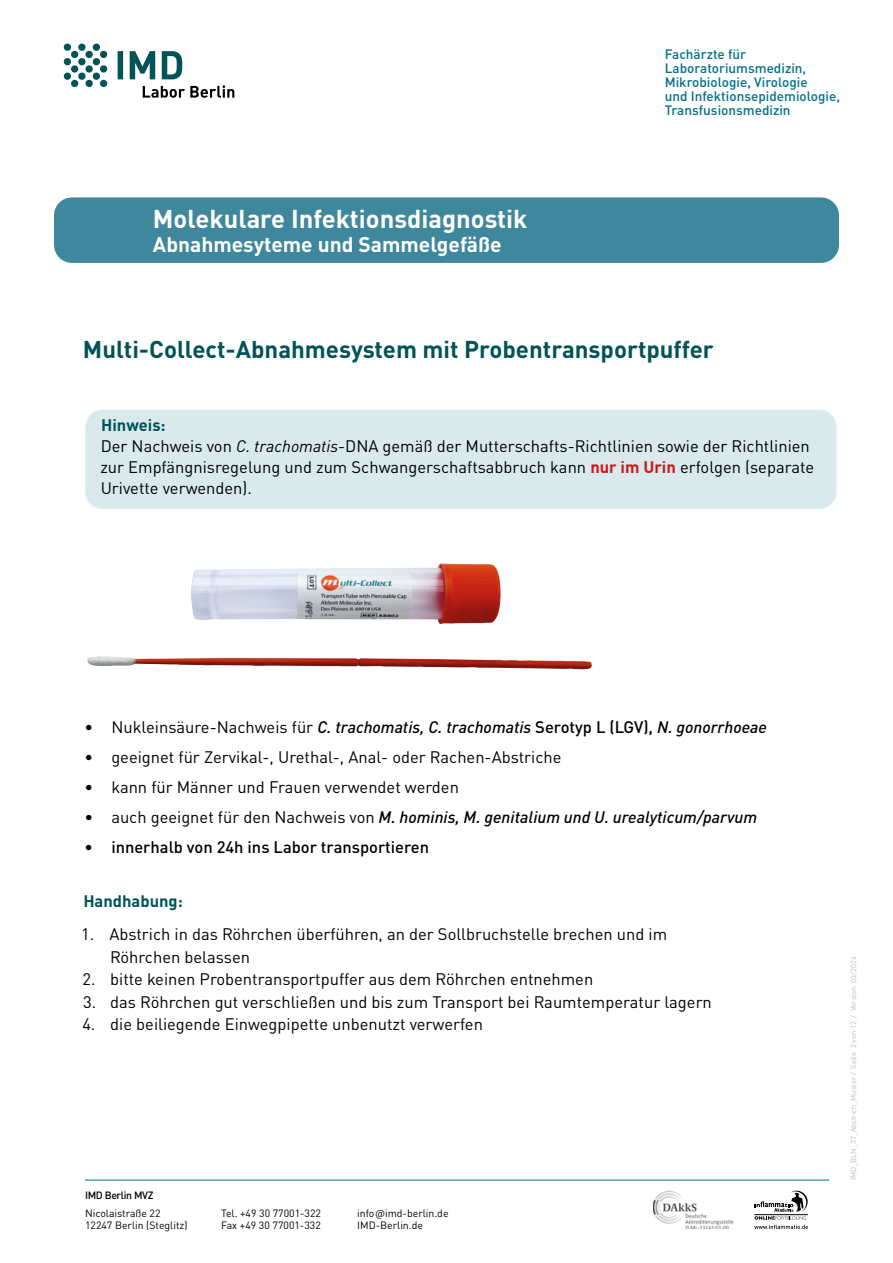
<style>
.page{position:relative;width:893px;height:1263px;background:#fff}
.page>*{position:absolute;margin:0;border:0;box-sizing:border-box;transform-origin:0 0}
.t1{font:700 25.5px "DIN Pro";color:#fff}
.t2{font:700 24px "DIN Pro";color:#005357}
.t3{font:700 21px "DIN Pro";color:#fff}
.t4{font:16.5px/21px "DIN Pro";color:#000}
.t5{font:italic 500 16.5px "DIN Pro";color:#000}
.t6{font:500 16.5px "DIN Pro";color:#000}
.t7{font:700 16.5px "DIN Pro";color:#005357}
.t8{font:500 13.5px/14px "DIN Pro";color:#007086}
.t9{font:10.5px "DIN Pro";color:#000}
.t10{font:500 10.5px "DIN Pro";letter-spacing:-.035em;color:#000}
.t11{font:7.5px "DIN Pro";color:#bcbcbc}
.s1{font-weight:700;color:#005357}
.s2{font-style:italic}
.s3{font-weight:700;color:#cd1719}
.s4{font-weight:400;font-style:normal}
.s5{font-style:normal}
</style>
<div class="page">
<div style="left:54px;top:197px;width:785px;height:66px;background:#3f879c;border-radius:18px"></div>
<svg style="left:118px;top:51px;width:65px;height:28px"></svg>
<svg style="left:143px;top:85px;width:91px;height:13px"></svg>
<svg style="left:64px;top:44px;width:43px;height:43px"></svg>
<svg style="left:754px;top:1225px;width:54px;height:4px"></svg>
<svg style="left:755px;top:1191px;width:53px;height:28px"></svg>
<hr style="left:754px;top:1214px;width:54px;height:1px;background:#000">
<img style="left:653px;top:1191px;width:80px;height:38px">
<hr style="left:85px;top:1180px;width:744px;height:1px;background:#007188">
<img style="left:191px;top:563px;width:310px;height:61px">
<div style="left:85px;top:409px;width:752px;height:100px;background:#d9e9ec;border-radius:18px"></div>
<div style="left:84px;top:408px;width:754px;height:102px;border:2px solid #e8eef2;border-radius:18px"></div>
<h1 class="t1" style="left:153px;top:197px;width:376px">Molekulare Infektionsdiagnostik</h1>
<p class="t3" style="left:153px;top:227px;width:350px">Abnahmesyteme und Sammelgefäße</p>
<p class="t8" style="left:665px;top:46px;width:177px">Fachärzte für<br>Laboratoriumsmedizin,<br>Mikrobiologie, Virologie<br>und Infektionsepidemiologie,<br>Transfusionsmedizin</p>
<h2 class="t2" style="left:83px;top:329px;width:632px">Multi-Collect-Abnahmesystem mit Probentransportpuffer</h2>
<p class="t4" style="left:100px;top:413px;width:715px"><span class="s1">Hinweis:<br></span>Der Nachweis von <span class="s2">C. trachomatis</span>-DNA gemäß der Mutterschafts-Richtlinien sowie der Richtlinien zur Empfängnisregelung und zum Schwangerschaftsabbruch kann <span class="s3">nur im Urin</span> erfolgen (separate Urivette verwenden).</p>
<p class="t5" style="left:84px;top:714px;width:684px"><span class="s4">• Nukleinsäure-Nachweis für</span> C. trachomatis, C. trachomatis <span class="s5">Serotyp L (LGV),</span> N. gonorrhoeae</p>
<p class="t4" style="left:84px;top:745px;width:479px">• geeignet für Zervikal-, Urethal-, Anal- oder Rachen-Abstriche</p>
<p class="t4" style="left:84px;top:775px;width:376px">• kann für Männer und Frauen verwendet werden</p>
<p class="t5" style="left:84px;top:804px;width:674px"><span class="s4">• auch geeignet für den Nachweis von</span> M. hominis, M. genitalium und U. urealyticum/parvum</p>
<p class="t6" style="left:84px;top:834px;width:346px">• innerhalb von 24h ins Labor transportieren</p>
<p class="t7" style="left:83px;top:887px;width:101px">Handhabung:</p>
<p class="t4" style="left:110px;top:921px;width:559px;line-height:22.5px;text-indent:-29px">1. Abstrich in das Röhrchen überführen, an der Sollbruchstelle brechen und im<br>Röhrchen belassen</p>
<p class="t4" style="left:83px;top:967px;width:512px">2. bitte keinen Probentransportpuffer aus dem Röhrchen entnehmen</p>
<p class="t4" style="left:83px;top:990px;width:630px">3. das Röhrchen gut verschließen und bis zum Transport bei Raumtemperatur lagern</p>
<p class="t4" style="left:82px;top:1012px;width:402px">4. die beiliegende Einwegpipette unbenutzt verwerfen</p>
<p class="t10" style="left:85px;top:1186px;width:70px">IMD Berlin MVZ</p>
<p class="t9" style="left:85px;top:1205px;width:77px">Nicolaistraße 22</p>
<p class="t9" style="left:221px;top:1205px;width:101px">Tel. +49 30 77001-322</p>
<p class="t9" style="left:357px;top:1205px;width:93px">info@imd-berlin.de</p>
<p class="t9" style="left:85px;top:1217px;width:104px">12247 Berlin (Steglitz)</p>
<p class="t9" style="left:221px;top:1217px;width:101px">Fax +49 30 77001-332</p>
<p class="t9" style="left:357px;top:1217px;width:67px">IMD-Berlin.de</p>
<p class="t11" style="left:848px;top:1180px;width:226px;rotate:-90deg">IMD_BLN_37_Abstrich_Muster / Seite 2 von 12 / Version: 03/2024</p>
</div>
